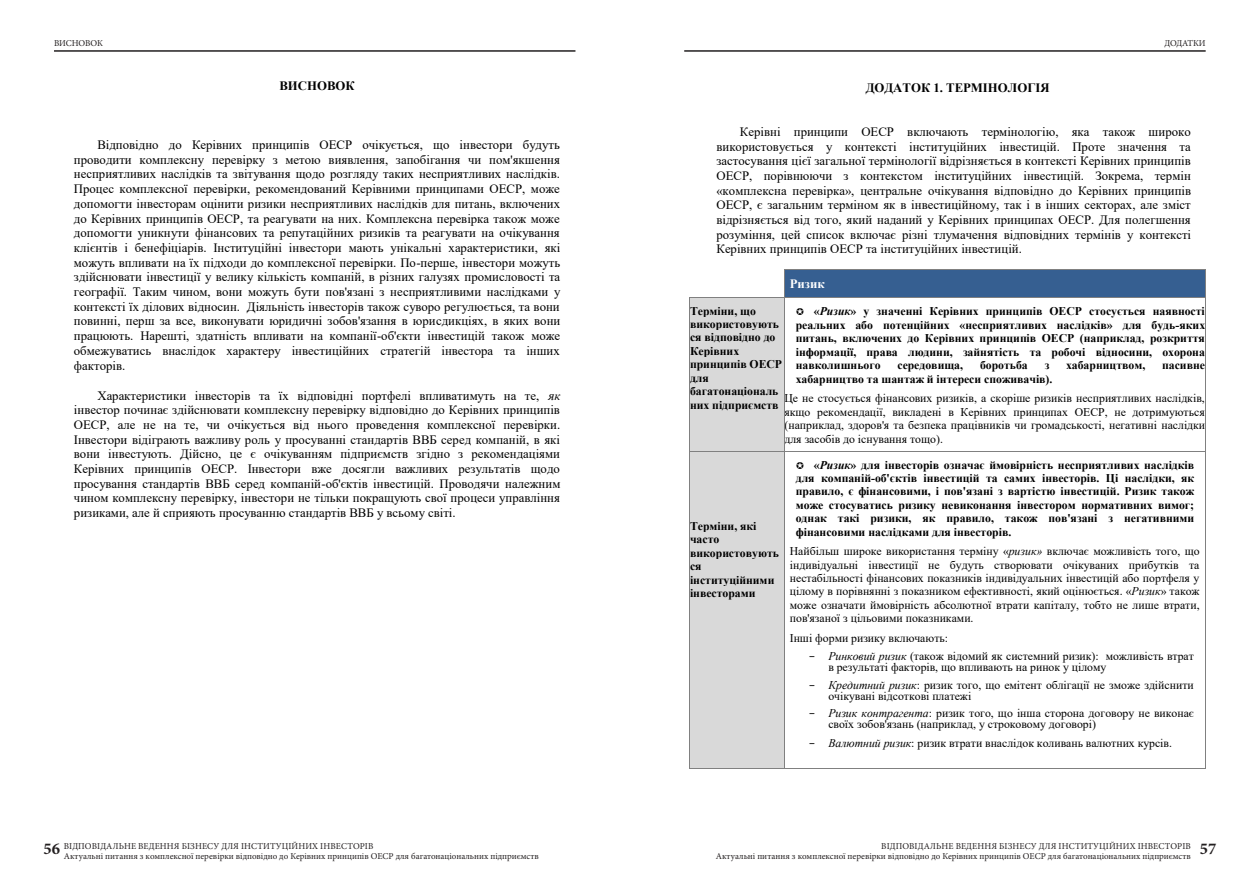
<style>
.page{position:relative;width:1259px;height:893px;background:#fff}
.page>*{position:absolute;margin:0;border:0;box-sizing:border-box;transform-origin:0 0}
.t1{font:700 16.5px "Minion Pro";color:#231f20}
.t2{font:12.75px/14.7px "Times New Roman";color:#000;text-align:justify}
.t3{font:700 12.75px "Times New Roman";color:#000}
.t4{font:700 12.75px "Times New Roman";color:#fff}
.t5{font:11.7px/13.4px "Times New Roman";color:#000}
.t6{font:700 11.7px/13.5px "Times New Roman";color:#000}
.t7{font:9px/10.5px "Minion Pro";color:#231f20;text-align:right}
.s1{font-style:italic}
.s2{font-weight:700}
.s3{font-family:"Calibri"}
.s4{font-weight:700;font-size:16.5px}
</style>
<div class="page">
<div style="left:784px;top:270px;width:421px;height:28px;background:#365f91"></div>
<hr style="left:784px;top:270px;width:421px;height:1px;background:#808080">
<div style="left:690px;top:298px;width:94px;height:153px;background:#d9d9d9"></div>
<hr style="left:690px;top:298px;width:94px;height:1px;background:#808080">
<svg style="left:784px;top:271px;width:1px;height:27px"></svg>
<hr style="left:784px;top:298px;width:421px;height:1px;background:#808080">
<svg style="left:1205px;top:270px;width:1px;height:28px"></svg>
<hr style="left:689px;top:298px;width:1px;height:153px;background:#808080">
<hr style="left:784px;top:298px;width:1px;height:153px;background:#808080">
<hr style="left:1205px;top:298px;width:1px;height:153px;background:#808080">
<div style="left:690px;top:452px;width:94px;height:316px;background:#d9d9d9"></div>
<hr style="left:690px;top:451px;width:94px;height:1px;background:#808080">
<hr style="left:784px;top:451px;width:421px;height:1px;background:#808080">
<hr style="left:689px;top:452px;width:1px;height:316px;background:#808080">
<hr style="left:690px;top:768px;width:94px;height:1px;background:#808080">
<hr style="left:784px;top:452px;width:1px;height:316px;background:#808080">
<hr style="left:784px;top:768px;width:421px;height:1px;background:#808080">
<hr style="left:1205px;top:452px;width:1px;height:316px;background:#808080">
<hr style="left:684px;top:50px;width:521px;height:2px;background:#231f20">
<hr style="left:54px;top:50px;width:521px;height:2px;background:#231f20">
<p class="t7" style="left:54px;top:37px;width:50px">ВИСНОВОК</p>
<p class="t7" style="left:1164px;top:37px;width:43px">ДОДАТКИ</p>
<p class="t3" style="left:279px;top:77px;width:77px">ВИСНОВОК</p>
<p class="t2" style="left:74px;top:137px;width:488px;text-indent:24px">Відповідно до Керівних принципів ОЕСР очікується, що інвестори будуть проводити комплексну перевірку з метою виявлення, запобігання чи пом'якшення несприятливих наслідків та звітування щодо розгляду таких несприятливих наслідків.<br>Процес комплексної перевірки, рекомендований Керівними принципами ОЕСР, може допомогти інвесторам оцінити ризики несприятливих наслідків для питань, включених до Керівних принципів ОЕСР, та реагувати на них. Комплексна перевірка також може допомогти уникнути фінансових та репутаційних ризиків та реагувати на очікування клієнтів і бенефіціарів. Інституційні інвестори мають унікальні характеристики, які можуть впливати на їх підходи до комплексної перевірки. По-перше, інвестори можуть здійснювати інвестиції у велику кількість компаній, в різних галузях промисловості та географії. Таким чином, вони можуть бути пов'язані з несприятливими наслідками у контексті їх ділових відносин. Діяльність інвесторів також суворо регулюється, та вони повинні, перш за все, виконувати юридичні зобов'язання в юрисдикціях, в яких вони працюють. Нарешті, здатність впливати на компанії-об'єкти інвестицій також може обмежуватись внаслідок характеру інвестиційних стратегій інвестора та інших факторів.</p>
<p class="t2" style="left:74px;top:388px;width:488px;text-indent:24px">Характеристики інвесторів та їх відповідні портфелі впливатимуть на те, <span class="s1">як </span>інвестор починає здійснювати комплексну перевірку відповідно до Керівних принципів ОЕСР, але не на те, чи очікується від нього проведення комплексної перевірки.<br>Інвестори відіграють важливу роль у просуванні стандартів ВВБ серед компаній, в які вони інвестують. Дійсно, це є очікуванням підприємств згідно з рекомендаціями Керівних принципів ОЕСР. Інвестори вже досягли важливих результатів щодо просування стандартів ВВБ серед компаній-об'єктів інвестицій. Проводячи належним чином комплексну перевірку, інвестори не тільки покращують свої процеси управління ризиками, але й сприяють просуванню стандартів ВВБ у всьому світі.</p>
<p class="t3" style="left:865px;top:78px;width:185px">ДОДАТОК 1. ТЕРМІНОЛОГІЯ</p>
<p class="t2" style="left:716px;top:124px;width:476px;text-indent:24px">Керівні принципи ОЕСР включають термінологію, яка також широко використовується у контексті інституційних інвестицій. Проте значення та застосування цієї загальної термінології відрізняється в контексті Керівних принципів ОЕСР, порівнюючи з контекстом інституційних інвестицій. Зокрема, термін «комплексна перевірка», центральне очікування відповідно до Керівних принципів ОЕСР, є загальним терміном як в інвестиційному, так і в інших секторах, але зміст відрізняється від того, який наданий у Керівних принципах ОЕСР. Для полегшення розуміння, цей список включає різні тлумачення відповідних термінів у контексті Керівних принципів ОЕСР та інституційних інвестицій.</p>
<p class="t4" style="left:790px;top:275px;width:36px">Ризик</p>
<p class="t6" style="left:690px;top:304px;width:94px">Терміни, що використовують ся відповідно до<br>Керівних принципів ОЕСР для багатонаціональ них підприємств</p>
<p class="t6" style="left:795px;top:304px;width:411px;text-align:justify;text-indent:18px">«<span class="s1">Ризик</span>» у значенні Керівних принципів ОЕСР стосується наявності реальних або потенційних «несприятливих наслідків» для будь-яких питань, включених до Керівних принципів ОЕСР (наприклад, розкриття інформації, права людини, зайнятість та робочі відносини, охорона навколишнього</p>
<p class="t6" style="left:897px;top:358px;width:67px">середовища,</p>
<p class="t6" style="left:980px;top:358px;width:49px">боротьба</p>
<p class="t6" style="left:1044px;top:358px;width:6px">з</p>
<p class="t6" style="left:1066px;top:358px;width:81px">хабарництвом,</p>
<p class="t6" style="left:1162px;top:358px;width:44px">пасивне</p>
<p class="t5" style="left:784px;top:368px;width:422px;line-height:20px;text-indent:11px"><span class="s2">хабарництво та шантаж й інтереси споживачів).<br></span>Це не стосується фінансових ризиків, а скоріше ризиків несприятливих наслідків,</p>
<p class="t5" style="left:784px;top:405px;width:422px;text-align:justify">якщо рекомендації, викладені в Керівних принципах ОЕСР, не дотримуються (наприклад, здоров'я та безпека працівників чи громадськості, негативні наслідки для засобів до існування тощо).</p>
<p class="t6" style="left:690px;top:519px;width:90px">Терміни, які часто використовують ся інституційними інвесторами</p>
<p class="t6" style="left:795px;top:458px;width:400px;text-align:justify;text-indent:18px">«<span class="s1">Ризик</span>» для інвесторів означає ймовірність несприятливих наслідків для компаній-об'єктів інвестицій та самих інвесторів. Ці наслідки, як правило, є фінансовими, і пов'язані з вартістю інвестицій. Ризик також може стосуватись ризику невиконання інвестором нормативних вимог; однак такі ризики, як правило, також пов'язані з негативними фінансовими наслідками для інвесторів.</p>
<p class="t5" style="left:790px;top:544px;width:411px;text-align:justify">Найбільш широке використання терміну «<span class="s1">ризик»</span> включає можливість того, що індивідуальні інвестиції не будуть створювати очікуваних прибутків та нестабільності фінансових показників індивідуальних інвестицій або портфеля у цілому в порівнянні з показником ефективності, який оцінюється. «<span class="s1">Ризик</span>» також може означати ймовірність абсолютної втрати капіталу, тобто не лише втрати, пов'язаної з цільовими показниками.</p>
<p class="t5" style="left:809px;top:628px;width:386px;line-height:18.5px;text-indent:-19px">Інші форми ризику включають:<br><span class="s3">−</span> <span class="s1">Ринковий ризик</span> (також відомий як системний ризик): можливість втрат</p>
<p class="t5" style="left:809px;top:658px;width:386px;line-height:17.4px;text-indent:19px">в результаті факторів, що впливають на ринок у цілому<br><span class="s3">−</span> <span class="s1">Кредитний ризик</span>: ризик того, що емітент облігації не зможе здійснити</p>
<p class="t5" style="left:809px;top:687px;width:386px;line-height:17.2px;text-indent:19px">очікувані відсоткові платежі<br><span class="s3">−</span> <span class="s1">Ризик контрагента</span>: ризик того, що інша сторона договору не виконає</p>
<p class="t5" style="left:809px;top:714px;width:364px;line-height:19.2px;text-indent:19px">своїх зобов'язань (наприклад, у строковому договорі)<br><span class="s3">−</span> <span class="s1">Валютний ризик</span>: ризик втрати внаслідок коливань валютних курсів.</p>
<p class="t7" style="left:64px;top:840px;width:476px;text-align:left;text-indent:-20px"><span class="s4">56</span> ВІДПОВІДАЛЬНЕ ВЕДЕННЯ БІЗНЕСУ ДЛЯ ІНСТИТУЦІЙНИХ ІНВЕСТОРІВ<br>Актуальні питання з комплексної перевірки відповідно до Керівних принципів ОЕСР для багатонаціональних підприємств</p>
<p class="t7" style="left:716px;top:840px;width:476px">ВІДПОВІДАЛЬНЕ ВЕДЕННЯ БІЗНЕСУ ДЛЯ ІНСТИТУЦІЙНИХ ІНВЕСТОРІВ<br>Актуальні питання з комплексної перевірки відповідно до Керівних принципів ОЕСР для багатонаціональних підприємств</p>
<p class="t1" style="left:1200px;top:837px;width:18px">57</p>
</div>
